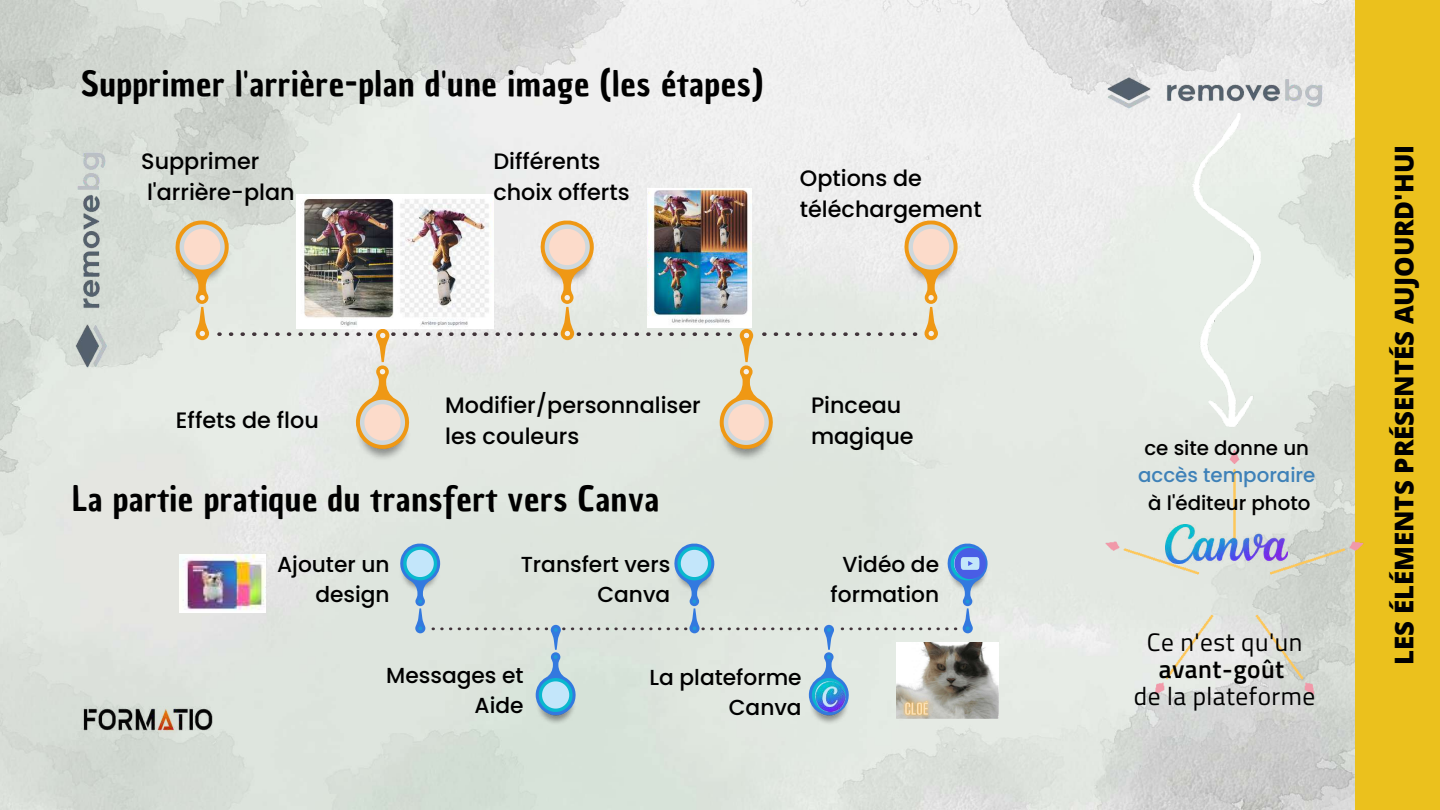
<style>
.page{position:relative;width:1440px;height:810px;background:#fff}
.page>*{position:absolute;margin:0;border:0;box-sizing:border-box;transform-origin:0 0}
.t1{font:33.9px "Chau Philomene One";letter-spacing:.02em;color:#000}
.t2{font:800 25.8px "Open Sans";color:#000}
.t3{font:25.3px "Titillium Web";letter-spacing:.02em;color:#000}
.t4{font:600 25.3px "Titillium Web";letter-spacing:.02em;color:#000}
.t5{font:500 22.3px/31.1px "Poppins";color:#000}
.t6{font:500 21.7px/30px "Poppins";color:#000;text-align:right}
.t7{font:500 19.8px "Poppins";color:#000}
.t8{font:500 19.8px "Poppins";color:#3e81b8}
</style>
<div class="page">
<img style="left:0;top:0;width:1355px;height:810px">
<img style="left:1103px;top:63px;width:224px;height:51px">
<div style="left:1355px;top:0;width:85px;height:810px;background:#ebc11d"></div>
<img style="left:161px;top:206px;width:811px;height:262px">
<svg style="left:173px;top:217px;width:785px;height:235px;background:#e4e4da"></svg>
<img style="left:296px;top:194px;width:197px;height:134px">
<img style="left:648px;top:188px;width:104px;height:139px">
<div style="left:390px;top:533px;width:608px;height:196px;background:#dee5de"></div>
<svg style="left:398px;top:541px;width:590px;height:176px;background:#d4dfdd"></svg>
<img style="left:811px;top:675px;width:38px;height:40px">
<img style="left:179px;top:554px;width:86px;height:59px">
<img style="left:896px;top:642px;width:102px;height:77px">
<img style="left:1019px;top:359px;width:345px;height:410px">
<img style="left:1166px;top:525px;width:121px;height:39px">
<img style="left:1193px;top:114px;width:67px;height:323px">
<img style="left:81px;top:707px;width:132px;height:25px">
<img style="left:62px;top:148px;width:50px;height:224px">
<h1 class="t1" style="left:81px;top:61px;width:684px">Supprimer l'arrière-plan d'une image (les étapes)</h1>
<p class="t5" style="left:141px;top:146px;width:155px">Supprimer l'arrière-plan</p>
<p class="t5" style="left:493px;top:146px;width:138px">Différents choix offerts</p>
<p class="t5" style="left:800px;top:163px;width:183px">Options de téléchargement</p>
<p class="t5" style="left:176px;top:405px;width:144px">Effets de flou</p>
<p class="t5" style="left:445px;top:389px;width:257px">Modifier/personnaliser les couleurs</p>
<p class="t5" style="left:811px;top:389px;width:104px">Pinceau magique</p>
<h1 class="t1" style="left:72px;top:476px;width:589px">La partie pratique du transfert vers Canva</h1>
<p class="t6" style="left:277px;top:550px;width:114px">Ajouter un design</p>
<p class="t6" style="left:521px;top:550px;width:151px">Transfert vers<br>Canva</p>
<p class="t6" style="left:831px;top:550px;width:110px;text-align:center">Vidéo de formation</p>
<p class="t6" style="left:386px;top:660px;width:139px">Messages et<br>Aide</p>
<p class="t6" style="left:650px;top:663px;width:154px">La plateforme<br>Canva</p>
<p class="t7" style="left:1144px;top:434px;width:166px">ce site donne un</p>
<p class="t8" style="left:1138px;top:462px;width:179px">accès temporaire</p>
<p class="t7" style="left:1148px;top:489px;width:164px">à l'éditeur photo</p>
<p class="t3" style="left:1147px;top:622px;width:157px">Ce n'est qu'un</p>
<p class="t4" style="left:1159px;top:649px;width:127px">avant-goût</p>
<p class="t3" style="left:1134px;top:676px;width:183px">de la plateforme</p>
<p class="t2" style="left:1386px;top:665px;width:522px;rotate:-90deg">LES ÉLÉMENTS PRÉSENTÉS AUJOURD'HUI</p>
</div>
